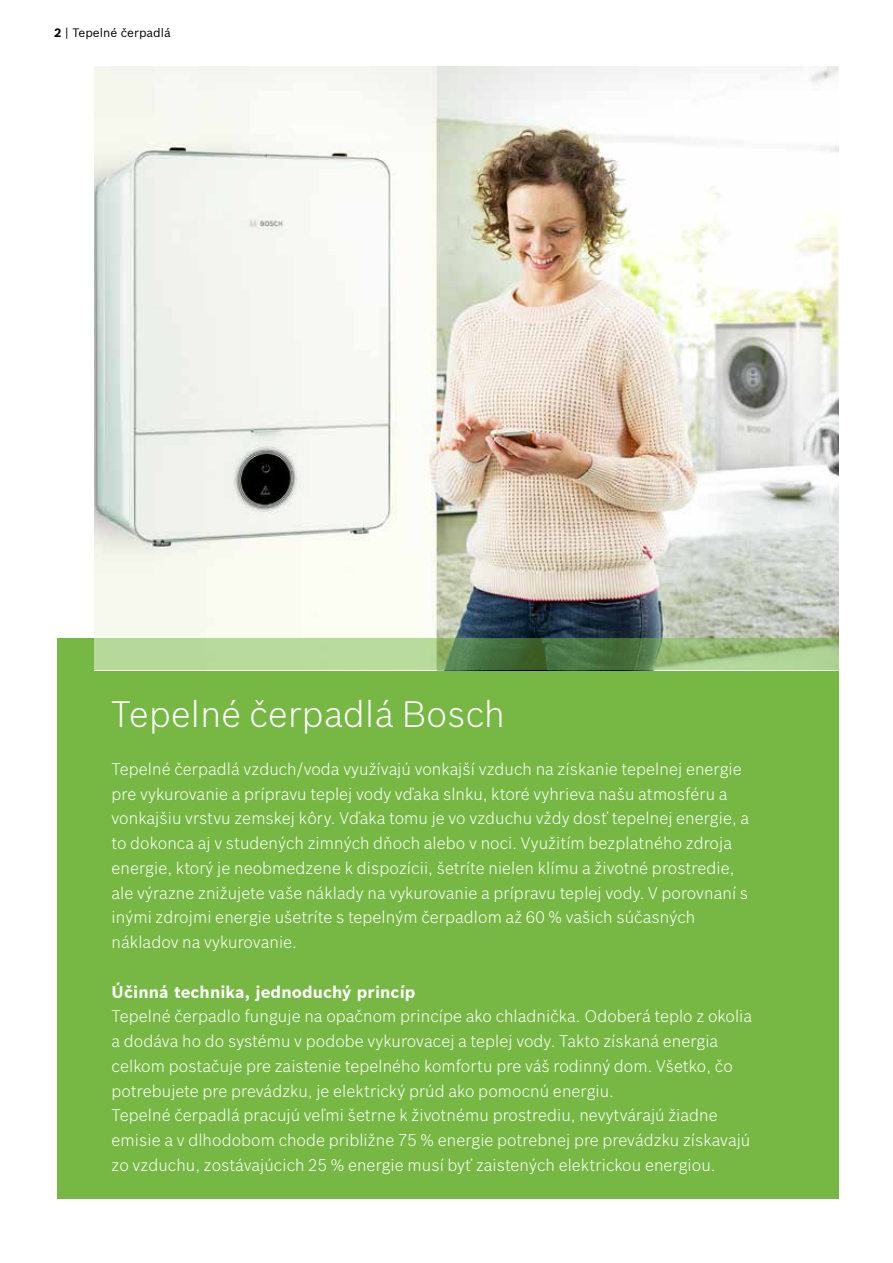
<style>
.page{position:relative;width:893px;height:1263px;background:#fff}
.page>*{position:absolute;margin:0;border:0;box-sizing:border-box;transform-origin:0 0}
.t1{font:300 36px "Bosch Sans";letter-spacing:.01em;color:#fff}
.t2{font:300 16.5px/24.8px "Bosch Sans";letter-spacing:.005em;color:#fff}
.t3{font:700 16.5px "Bosch Sans";letter-spacing:.005em;color:#fff}
.t4{font:12px "Bosch Sans";color:#000}
.s1{font-weight:700}
</style>
<div class="page">
<div style="left:57px;top:638px;width:782px;height:561px;background:#76b843"></div>
<img style="left:95px;top:67px;width:744px;height:571px">
<svg style="left:94px;top:638px;width:745px;height:32px;background:#92b67a"></svg>
<p class="t4" style="left:54px;top:23px;width:118px"><span class="s1">2</span> | Tepelné čerpadlá</p>
<h1 class="t1" style="left:111px;top:689px;width:395px">Tepelné čerpadlá Bosch</h1>
<p class="t2" style="left:112px;top:756px;width:639px">Tepelné čerpadlá vzduch/voda využívajú vonkajší vzduch na získanie tepelnej energie pre vykurovanie a prípravu teplej vody vďaka slnku, ktoré vyhrieva našu atmosféru a vonkajšiu vrstvu zemskej kôry. Vďaka tomu je vo vzduchu vždy dosť tepelnej energie, a to dokonca aj v studených zimných dňoch alebo v noci. Využitím bezplatného zdroja energie, ktorý je neobmedzene k dispozícii, šetríte nielen klímu a životné prostredie, ale výrazne znižujete vaše náklady na vykurovanie a prípravu teplej vody. V porovnaní s inými zdrojmi energie ušetríte s tepelným čerpadlom až 60 % vašich súčasných nákladov na vykurovanie.</p>
<p class="t3" style="left:112px;top:981px;width:305px">Účinná technika, jednoduchý princíp</p>
<p class="t2" style="left:112px;top:1003px;width:642px">Tepelné čerpadlo funguje na opačnom princípe ako chladnička. Odoberá teplo z okolia a dodáva ho do systému v podobe vykurovacej a teplej vody. Takto získaná energia celkom postačuje pre zaistenie tepelného komfortu pre váš rodinný dom. Všetko, čo potrebujete pre prevádzku, je elektrický prúd ako pomocnú energiu.<br>Tepelné čerpadlá pracujú veľmi šetrne k životnému prostrediu, nevytvárajú žiadne emisie a v dlhodobom chode približne 75 % energie potrebnej pre prevádzku získavajú zo vzduchu, zostávajúcich 25 % energie musí byť zaistených elektrickou energiou.</p>
</div>
